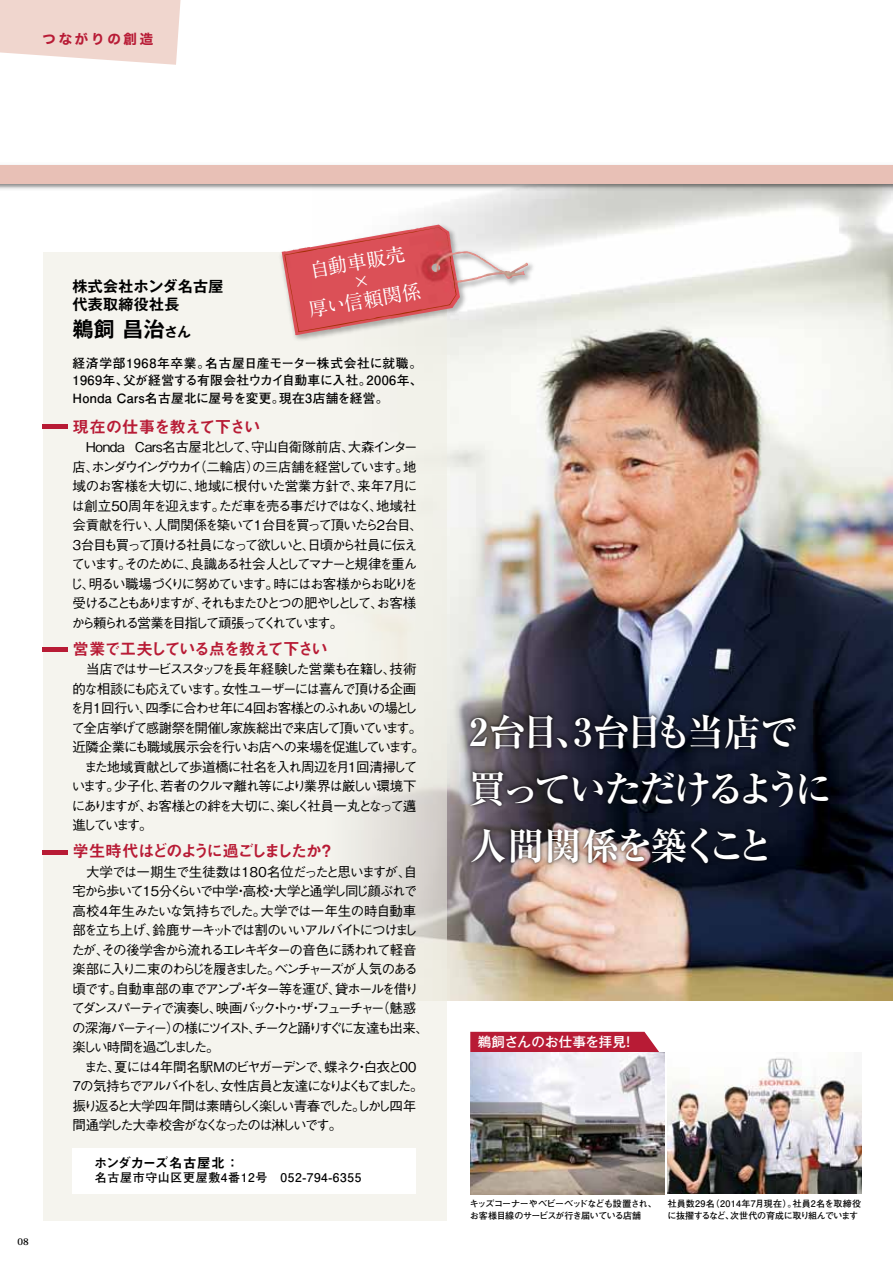
<style>
.page{position:relative;width:893px;height:1263px;background:#fff}
.page>*{position:absolute;margin:0;border:0;box-sizing:border-box;transform-origin:0 0}
.t1{font:700 37.5px/57px "Ryumin Pro";letter-spacing:-.09em;color:#fff}
.t2{font:700 21px "Gothic MB101 Pro De";color:#000}
.t3{font:700 19.5px/19.5px "A1 Mincho Std";color:#fff;text-align:center}
.t4{font:16.5px "Midashi Go Pro MB31";letter-spacing:-.135em;color:#b81b35}
.t5{font:16.5px "Midashi Go Pro MB31";letter-spacing:-.095em;color:#b81b35}
.t6{font:16.5px "Midashi Go Pro MB31";letter-spacing:-.075em;color:#b81b35}
.t7{font:700 15px/18px "Gothic MB101 Pro De";letter-spacing:.02em;color:#000}
.t8{font:500 13.5px/19.5px "Gothic BBB Pro";letter-spacing:-.13em;color:#000}
.t9{font:500 13.5px "Gothic MB101 Pro";letter-spacing:.01em;color:#fff}
.t10{font:13.5px "Midashi Go Pro MB31";letter-spacing:-.03em;color:#000}
.t11{font:13.5px "Hira Kaku Std N W7";letter-spacing:.2em;color:#b81b35}
.t12{font:700 12.75px/17.2px "Futo Go B101 Pro";letter-spacing:.02em;color:#000;text-align:justify}
.t13{font:700 12px "Futo Go B101 Pro";letter-spacing:.05em;color:#000}
.t14{font:700 9px/12px "Futo Go B101 Pr 6 N";letter-spacing:-.005em;color:#000}
.t15{font:700 9px/12px "Futo Go B101 Pr 6 N";letter-spacing:-.04em;color:#000}
.t16{font:700 9px "Koz Min Pro";color:#000}
.s1{font-size:13.5px}
</style>
<div class="page">
<img style="left:424px;top:192px;width:469px;height:808px">
<div style="left:0;top:166px;width:893px;height:18px;background:#e8c0b6"></div>
<div style="left:43px;top:252px;width:403px;height:968px;background:#f5f4ee"></div>
<svg style="left:0;top:0;width:181px;height:65px"></svg>
<svg style="left:470px;top:1032px;width:191px;height:21px"></svg>
<div style="left:43px;top:424px;width:25px;height:5px;background:#b81b35"></div>
<div style="left:43px;top:647px;width:25px;height:5px;background:#b81b35"></div>
<hr style="left:43px;top:850px;width:25px;height:4px;background:#b81b35">
<img style="left:457px;top:701px;width:417px;height:188px">
<img style="left:464px;top:707px;width:406px;height:179px">
<img style="left:470px;top:1053px;width:194px;height:141px">
<img style="left:668px;top:1058px;width:194px;height:136px">
<img style="left:281px;top:221px;width:256px;height:123px">
<img style="left:282px;top:227px;width:240px;height:108px">
<svg style="left:284px;top:227px;width:173px;height:105px"></svg>
<div style="left:72px;top:1148px;width:343px;height:46px;background:#fff"></div>
<p class="t11" style="left:43px;top:28px;width:112px">つながりの創造</p>
<p class="t16" style="left:17px;top:1235px;width:13px">08</p>
<h3 class="t3" style="left:300px;top:260px;width:115px;rotate:-10deg">自動車販売×<br>厚い信頼関係</h3>
<p class="t7" style="left:73px;top:276px;width:153px">株式会社ホンダ名古屋代表取締役社長</p>
<h2 class="t2" style="left:73px;top:312px;width:120px">鵜飼 昌治<span class="s1">さん</span></h2>
<p class="t12" style="left:73px;top:353px;width:352px">経済学部1968年卒業。名古屋日産モーター株式会社に就職。1969年、父が経営する有限会社ウカイ自動車に入社。2006年、Honda Cars名古屋北に屋号を変更。現在3店舗を経営。</p>
<p class="t6" style="left:73px;top:413px;width:190px">現在の仕事を教えて下さい</p>
<p class="t8" style="left:70px;top:436px;width:354px">　Ｈｏｎｄａ Ｃａｒｓ名古屋北として、守山自衛隊前店、大森インター店、ホンダウイングウカイ（二輪店）の三店舗を経営しています。地域のお客様を大切に、地域に根付いた営業方針で、来年７月には創立５０周年を迎えます。ただ車を売る事だけではなく、地域社会貢献を行い、人間関係を築いて１台目を買って頂いたら２台目、３台目も買って頂ける社員になって欲しいと、日頃から社員に伝えています。そのために、良識ある社会人としてマナーと規律を重んじ、明るい職場づくりに努めています。時にはお客様からお叱りを受けることもありますが、それもまたひとつの肥やしとして、お客様から頼られる営業を目指して頑張ってくれています。</p>
<p class="t5" style="left:73px;top:635px;width:257px">営業で工夫している点を教えて下さい</p>
<p class="t8" style="left:71px;top:658px;width:356px">　当店ではサービススタッフを長年経験した営業も在籍し、技術的な相談にも応えています。女性ユーザーには喜んで頂ける企画を月１回行い、四季に合わせ年に４回お客様とのふれあいの場として全店挙げて感謝祭を開催し家族総出で来店して頂いています。近隣企業にも職域展示会を行いお店への来場を促進しています。　また地域貢献として歩道橋に社名を入れ周辺を月１回清掃しています。少子化、若者のクルマ離れ等により業界は厳しい環境下にありますが、お客様との絆を大切に、楽しく社員一丸となって邁進しています。</p>
<p class="t4" style="left:73px;top:838px;width:263px">学生時代はどのように過ごしましたか？</p>
<p class="t8" style="left:70px;top:860px;width:360px">　大学では一期生で生徒数は１８０名位だったと思いますが、自宅から歩いて１５分くらいで中学・高校・大学と通学し同じ顔ぶれで高校４年生みたいな気持ちでした。大学では一年生の時自動車部を立ち上げ、鈴鹿サーキットでは割のいいアルバイトにつけましたが、その後学舎から流れるエレキギターの音色に誘われて軽音楽部に入り二束のわらじを履きました。ベンチャーズが人気のある頃です。自動車部の車でアンプ・ギター等を運び、貸ホールを借りてダンスパーティで演奏し、映画バック・トゥ・ザ・フューチャー（魅惑の深海パーティー）の様にツイスト、チークと踊りすぐに友達も出来、楽しい時間を過ごしました。<br>　また、夏には４年間名駅Ｍのビヤガーデンで、蝶ネク・白衣と００<br>７の気持ちでアルバイトをし、女性店員と友達になりよくもてました。振り返ると大学四年間は素晴らしく楽しい青春でした。しかし四年間通学した大幸校舎がなくなったのは淋しいです。</p>
<p class="t10" style="left:94px;top:1151px;width:147px">ホンダカーズ名古屋北 ：</p>
<p class="t13" style="left:95px;top:1168px;width:268px">名古屋市守山区更屋敷4番12号　052-794-6355</p>
<h1 class="t1" style="left:469px;top:700px;width:365px">2台目、3台目も当店で買っていただけるように人間関係を築くこと</h1>
<p class="t9" style="left:478px;top:1031px;width:159px">鵜飼さんのお仕事を拝見！</p>
<p class="t15" style="left:470px;top:1197px;width:189px">キッズコーナーやベビーベッドなども設置され、お客様目線のサービスが行き届いている店舗</p>
<p class="t14" style="left:667px;top:1197px;width:195px">社員数29名（2014年7月現在）。社員2名を取締役に抜擢するなど、次世代の育成に取り組んでいます</p>
</div>
